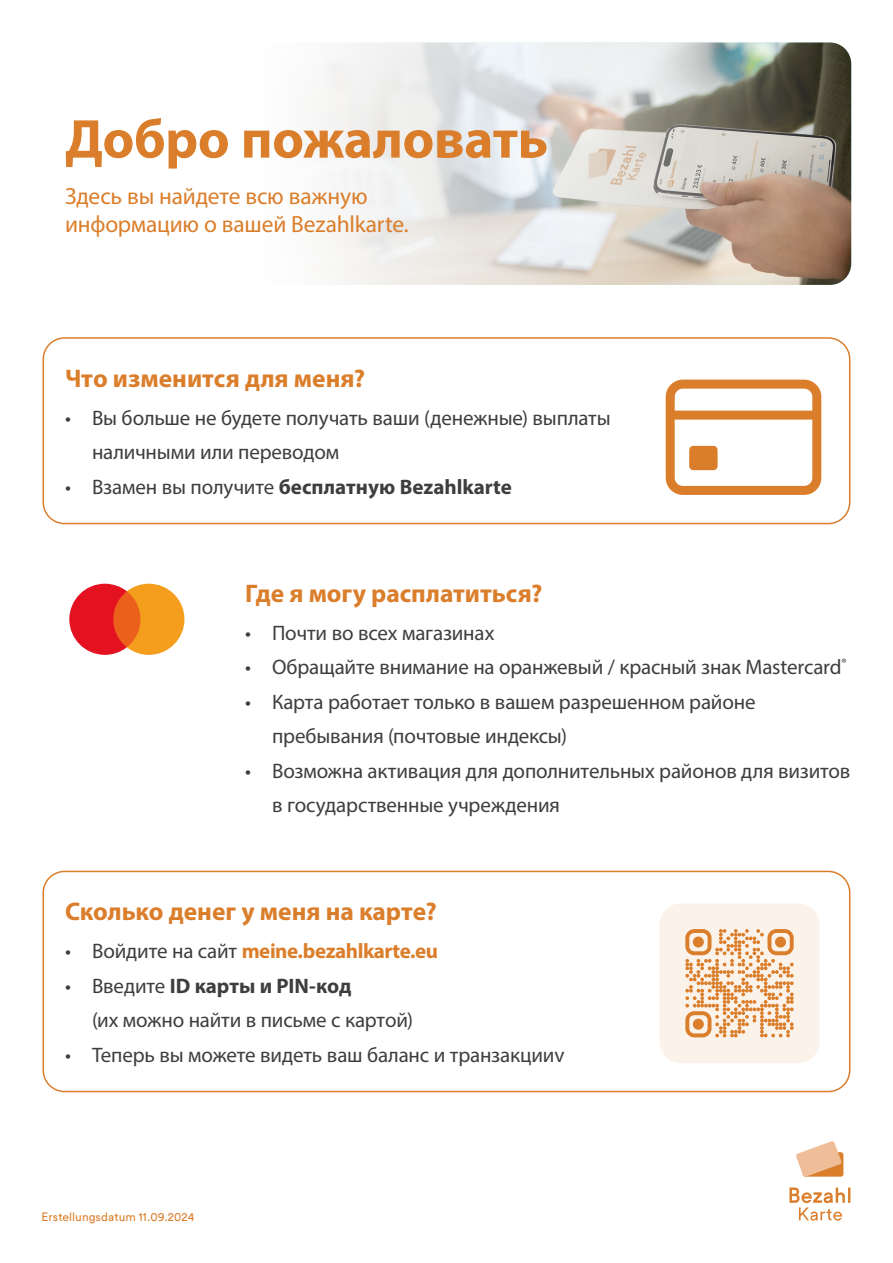
<style>
.page{position:relative;width:893px;height:1263px;background:#fff}
.page>*{position:absolute;margin:0;border:0;box-sizing:border-box;transform-origin:0 0}
.t1{font:700 55.2px "Myriad Pro";letter-spacing:-.01em;color:#db7e2b}
.t2{font:700 25.5px "Myriad Pro";color:#db7e2b}
.t3{font:23.4px/28.2px "Myriad Pro";letter-spacing:-.01em;color:#db7e2b}
.t4{font:21px/34.5px "Myriad Pro";letter-spacing:-.01em;color:#3e3e3e}
.t5{font:700 21px "Myriad Pro";color:#3e3e3e}
.t6{font:700 21px "Myriad Pro";letter-spacing:-.02em;color:#db7e2b}
.t7{font:12px "Josala";color:#db7e2b}
.s1{font-weight:400}
.s2{font-weight:400;color:#3e3e3e}
.s3{font-weight:700}
</style>
<div class="page">
<svg style="left:312px;top:42px;width:539px;height:243px"></svg>
<div style="left:43px;top:871px;width:807px;height:221px;border:2px solid #db7e2b;border-radius:21px"></div>
<div style="left:43px;top:337px;width:807px;height:187px;border:2px solid #db7e2b;border-radius:21px"></div>
<svg style="left:69px;top:584px;width:115px;height:71px;background:#ef7342"></svg>
<svg style="left:789px;top:1187px;width:61px;height:34px"></svg>
<div style="left:803px;top:1152px;width:40px;height:25px;background:#db7e2b;border-radius:3px"></div>
<svg style="left:796px;top:1141px;width:46px;height:36px"></svg>
<svg style="left:659px;top:903px;width:160px;height:160px;background:#f5ddc7"></svg>
<div style="left:666px;top:380px;width:155px;height:115px;border:9px solid #db7e2b;border-radius:13px"></div>
<div style="left:670px;top:411px;width:147px;height:9px;background:#db7e2b"></div>
<div style="left:689px;top:446px;width:29px;height:24px;background:#db7e2b;border-radius:4px"></div>
<h1 class="t1" style="left:65px;top:103px;width:485px">Добро пожаловать</h1>
<p class="t3" style="left:65px;top:181px;width:345px">Здесь вы найдете всю важную информацию о вашей Bezahlkarte.</p>
<p class="t2" style="left:65px;top:362px;width:302px">Что изменится для меня?</p>
<p class="t4" style="left:92px;top:400px;width:520px;text-indent:-27px">• Вы больше не будете получать ваши (денежные) выплаты наличными или переводом</p>
<p class="t5" style="left:65px;top:473px;width:448px"><span class="s1">• Взамен вы получите</span> бесплатную Bezahlkarte</p>
<p class="t2" style="left:245px;top:576px;width:299px">Где я могу расплатиться?</p>
<p class="t4" style="left:245px;top:615px;width:251px">• Почти во всех магазинах</p>
<p class="t4" style="left:245px;top:650px;width:603px">• Обращайте внимание на оранжевый / красный знак Mastercard<sup>®</sup></p>
<p class="t4" style="left:272px;top:684px;width:485px;text-indent:-27px">• Карта работает только в вашем разрешенном районе пребывания (почтовые индексы)</p>
<p class="t4" style="left:272px;top:753px;width:580px;text-indent:-27px">• Возможна активация для дополнительных районов для визитов в государственные учреждения</p>
<p class="t2" style="left:65px;top:895px;width:373px">Сколько денег у меня на карте?</p>
<p class="t6" style="left:65px;top:937px;width:375px"><span class="s2">• Войдите на сайт</span> meine.bezahlkarte.eu</p>
<p class="t4" style="left:92px;top:968px;width:323px;text-indent:-27px">• Введите <span class="s3">ID карты и PIN-код<br></span>(их можно найти в письме с картой)</p>
<p class="t4" style="left:65px;top:1037px;width:501px">• Теперь вы можете видеть ваш баланс и транзакцииv</p>
<p class="t7" style="left:42px;top:1210px;width:155px">Erstellungsdatum 11.09.2024</p>
</div>
